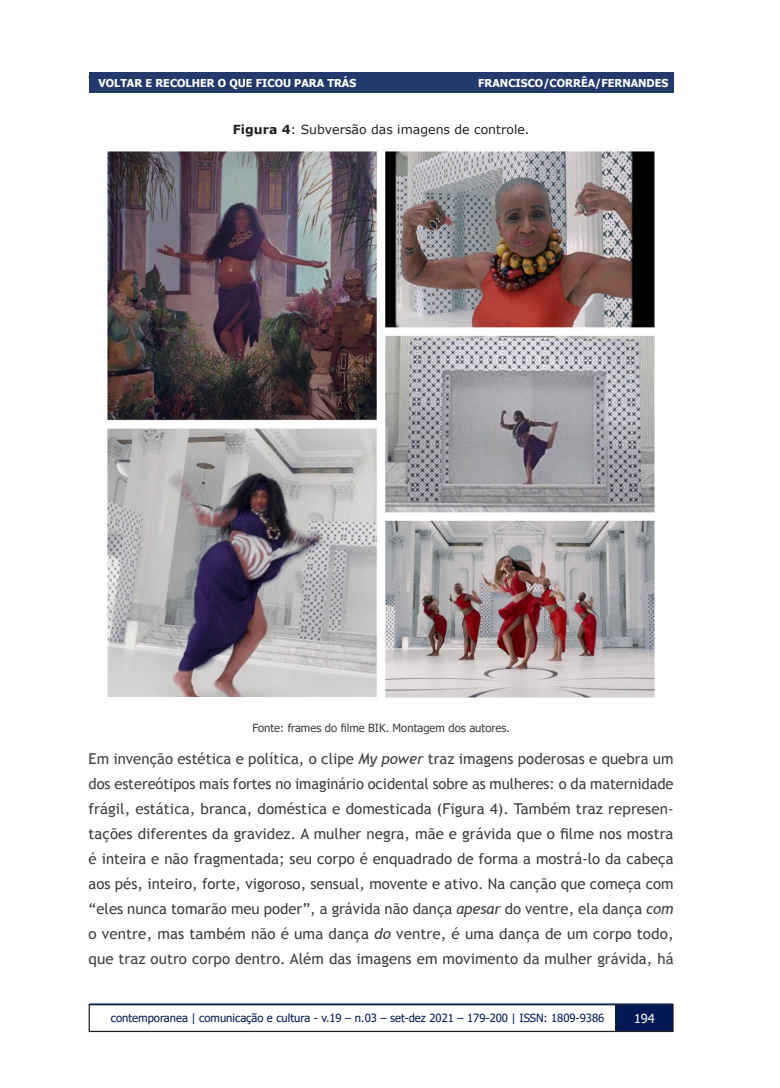
<style>
.page{position:relative;width:780px;height:1088px;background:#fff}
.page>*{position:absolute;margin:0;border:0;box-sizing:border-box;transform-origin:0 0}
.t1{font:15px/25px "Trebuchet MS";color:#3e3e3f;text-align:justify}
.t2{font:12.5px "Verdana";color:#231f20}
.t3{font:12.5px "Tahoma";color:#fff}
.t4{font:11.25px "Tahoma";color:#001954}
.t5{font:11.25px "Tahoma";color:#3e3e3f}
.t6{font:700 10.88px "Tahoma";color:#fff}
.t7{font:8.75px "Times New Roman";color:#231f20}
.s1{font-weight:700}
.s2{font-style:italic}
</style>
<div class="page">
<div style="left:89px;top:73px;width:584px;height:20px;background:#23396c"></div>
<div style="left:615px;top:1005px;width:58px;height:26px;background:#001954"></div>
<div style="left:615px;top:1004px;width:58px;height:28px;border:1px solid #231f20"></div>
<div style="left:89px;top:1004px;width:527px;height:28px;border:1px solid #231f20"></div>
<hr style="left:89px;top:1003px;width:584px;height:2px;background:#001954">
<img style="left:107px;top:151px;width:548px;height:547px">
<p class="t7" style="left:89px;top:69px;width:4px">/</p>
<p class="t6" style="left:98px;top:75px;width:259px">VOLTAR E RECOLHER O QUE FICOU PARA TRÁS</p>
<p class="t6" style="left:478px;top:75px;width:192px">FRANCISCO/CORRÊA/FERNANDES</p>
<p class="t2" style="left:233px;top:121px;width:298px"><span class="s1">Figura 4</span>: Subversão das imagens de controle.</p>
<p class="t5" style="left:252px;top:720px;width:259px">Fonte: frames do filme BIK. Montagem dos autores.</p>
<p class="t1" style="left:89px;top:746px;width:586px">Em invenção estética e política, o clipe <span class="s2">My power</span> traz imagens poderosas e quebra um dos estereótipos mais fortes no imaginário ocidental sobre as mulheres: o da maternidade frágil, estática, branca, doméstica e domesticada (Figura 4). Também traz represen&shy;tações diferentes da gravidez. A mulher negra, mãe e grávida que o filme nos mostra é inteira e não fragmentada; seu corpo é enquadrado de forma a mostrá-lo da cabeça aos pés, inteiro, forte, vigoroso, sensual, movente e ativo. Na canção que começa com “eles nunca tomarão meu poder”, a grávida não dança <span class="s2">apesar</span> do ventre, ela dança <span class="s2">com </span>o ventre, mas também não é uma dança <span class="s2">do</span> ventre, é uma dança de um corpo todo, que traz outro corpo dentro. Além das imagens em movimento da mulher grávida, há</p>
<p class="t4" style="left:111px;top:1011px;width:495px">contemporanea | comunicação e cultura - v.19 – n.03 – set-dez 2021 – 179-200 | ISSN: 1809-9386</p>
<p class="t3" style="left:634px;top:1010px;width:22px">194</p>
</div>
